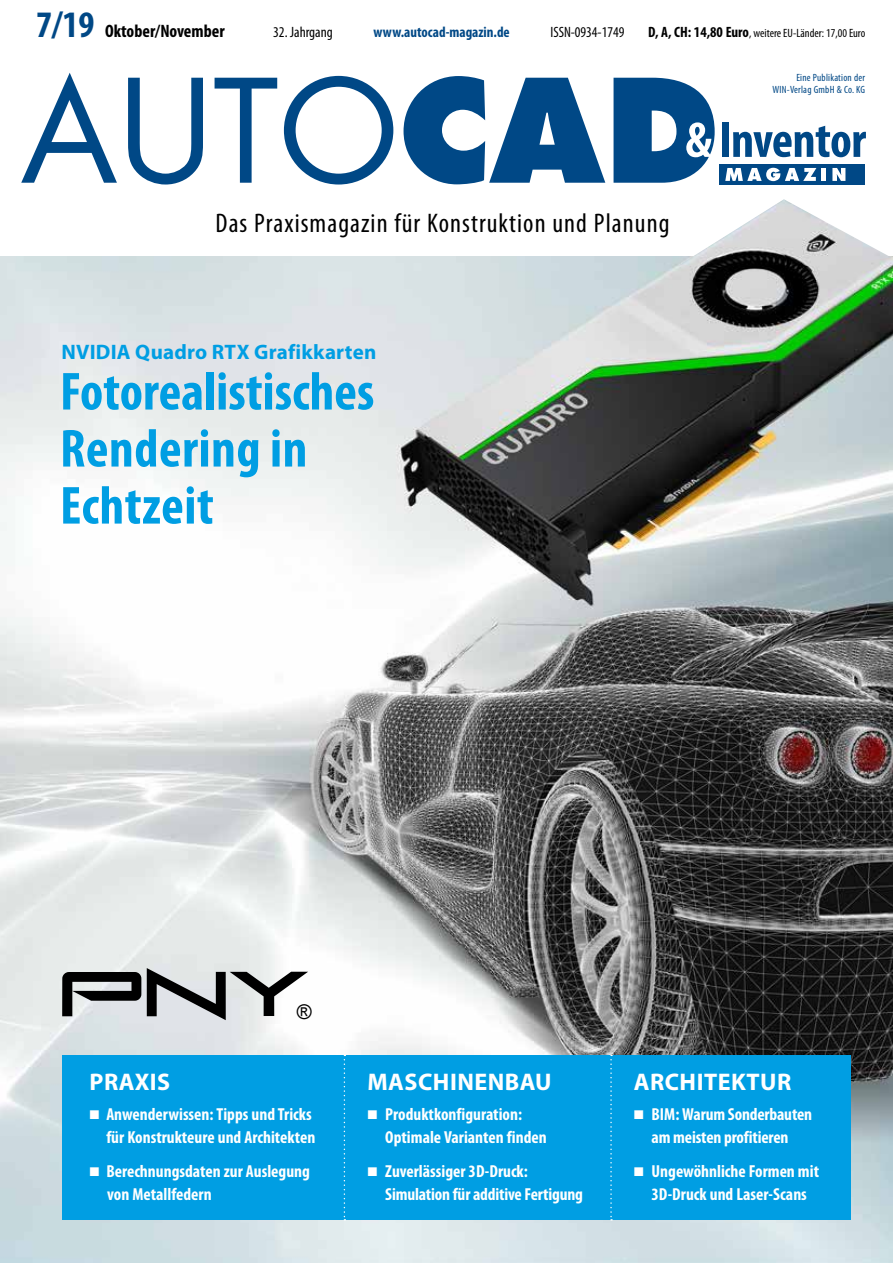
<style>
.page{position:relative;width:893px;height:1263px;background:#fff}
.page>*{position:absolute;margin:0;border:0;box-sizing:border-box;transform-origin:0 0}
.t1{font:700 condensed 54px/57px "Myriad Pro";color:#009ee3}
.t2{font:700 condensed 50.55px "Myriad Pro";letter-spacing:-.01em;color:#004886}
.t3{font:condensed 27px "Myriad Pro";letter-spacing:.04em;color:#000}
.t4{font:700 24.15px "Myriad Pro";letter-spacing:.02em;color:#fff}
.t5{font:700 21px "Myriad Pro";letter-spacing:.01em;color:#009ee3}
.t6{font:20.25px "Arial";color:#000}
.t7{font:700 condensed 18px "Myriad Pro";color:#000}
.t8{font:700 condensed 17.4px/22.8px "Myriad Pro";color:#fff}
.t9{font:condensed 15px "Myriad Pro";color:#000}
.t10{font:700 condensed 15px "Myriad Pro";color:#004886}
.t11{font:condensed 12px "Myriad Pro";color:#000}
.t12{font:condensed 10.5px/12.6px "Myriad Pro";letter-spacing:.02em;color:#004886;text-align:right}
.s1{font-size:37.5px;color:#004886}
.s2{font-weight:700;font-size:15px}
.s3{color:#fff}
.s4{font-size:14.7px;color:#009ee3}
</style>
<div class="page">
<img style="left:0;top:256px;width:893px;height:1007px">
<img style="left:678px;top:199px;width:213px;height:67px">
<svg style="left:21px;top:73px;width:96px;height:110px"></svg>
<svg style="left:128px;top:78px;width:75px;height:107px"></svg>
<svg style="left:215px;top:78px;width:62px;height:105px"></svg>
<svg style="left:284px;top:76px;width:109px;height:109px"></svg>
<svg style="left:404px;top:76px;width:201px;height:108px"></svg>
<svg style="left:614px;top:78px;width:101px;height:105px"></svg>
<div style="left:720px;top:164px;width:145px;height:20px;background:#004886"></div>
<svg style="left:725px;top:168px;width:91px;height:13px"></svg>
<hr style="left:822px;top:168px;width:4px;height:13px;background:#fff">
<svg style="left:832px;top:168px;width:13px;height:13px"></svg>
<div style="left:62px;top:1055px;width:788px;height:165px;background:#009ee3"></div>
<svg style="left:344px;top:1054px;width:1px;height:166px"></svg>
<svg style="left:610px;top:1054px;width:2px;height:166px"></svg>
<svg style="left:62px;top:972px;width:79px;height:44px"></svg>
<svg style="left:147px;top:968px;width:161px;height:52px"></svg>
<p class="t7" style="left:36px;top:20px;width:190px"><span class="s1">7/19</span> Oktober/November</p>
<p class="t9" style="left:273px;top:23px;width:61px">32. Jahrgang</p>
<p class="t10" style="left:373px;top:23px;width:138px">www.autocad-magazin.de</p>
<p class="t9" style="left:550px;top:23px;width:75px">ISSN-0934-1749</p>
<p class="t11" style="left:648px;top:26px;width:219px"><span class="s2">D, A, CH: 14,80 Euro</span>, weitere EU-Länder: 17,00 Euro</p>
<p class="t12" style="left:772px;top:71px;width:94px">Eine Publikation der<br>WIN-Verlag GmbH &amp; Co. KG</p>
<h2 class="t2" style="left:685px;top:108px;width:182px"><span class="s3">&amp;</span> Inventor</h2>
<h3 class="t3" style="left:216px;top:207px;width:455px">Das Praxismagazin für Konstruktion und Planung</h3>
<p class="t5" style="left:61px;top:338px;width:316px">NVIDIA Quadro RTX Grafikkarten</p>
<h1 class="t1" style="left:60px;top:362px;width:316px">Fotorealistisches<br>Rendering in<br>Echtzeit</h1>
<p class="t6" style="left:297px;top:999px;width:16px">®</p>
<h3 class="t4" style="left:90px;top:1066px;width:82px">PRAXIS</h3>
<p class="t8" style="left:106px;top:1102px;width:210px">Anwenderwissen: Tipps und Tricks für Konstrukteure und Architekten</p>
<p class="t8" style="left:106px;top:1159px;width:205px">Berechnungsdaten zur Auslegung von Metallfedern</p>
<h3 class="t4" style="left:367px;top:1066px;width:186px">MASCHINENBAU</h3>
<p class="t8" style="left:385px;top:1102px;width:178px">Produktkonfiguration:<br>Optimale Varianten finden <span class="s4">26</span></p>
<p class="t8" style="left:385px;top:1159px;width:199px">Zuverlässiger 3D-Druck:<br>Simulation für additive Fertigung</p>
<h3 class="t4" style="left:634px;top:1066px;width:159px">ARCHITEKTUR</h3>
<p class="t8" style="left:651px;top:1102px;width:162px">BIM: Warum Sonderbauten am meisten profitieren</p>
<p class="t8" style="left:652px;top:1159px;width:169px">Ungewöhnliche Formen mit<br>3D-Druck und Laser-Scans</p>
</div>
